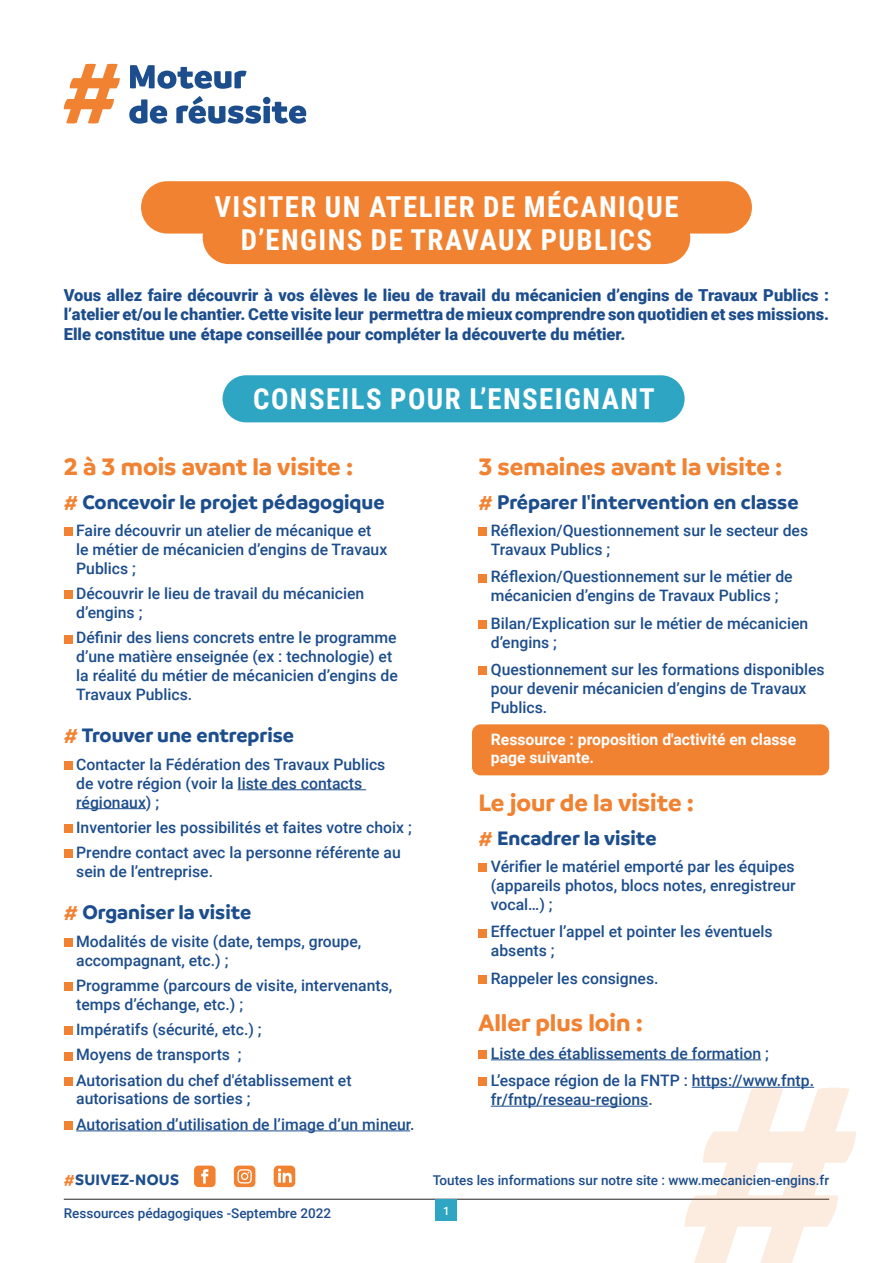
<style>
.page{position:relative;width:893px;height:1263px;background:#fff}
.page>*{position:absolute;margin:0;border:0;box-sizing:border-box;transform-origin:0 0}
.t1{font:700 28.8px/32.1px "Roboto Condensed";letter-spacing:.05em;color:#fff;text-align:center}
.t2{font:700 25.5px "Branding";color:#f18232}
.t3{font:700 21px "Branding";color:#1c4d8c}
.t4{font:900 16.5px/19.8px "Roboto";color:#1c4d8c;text-align:justify}
.t5{font:700 16.2px "Branding";letter-spacing:.015em;color:#1c4d8c}
.t6{font:500 15.75px/18.9px "Roboto";color:#1c4d8c}
.t7{font:700 15.75px/18.9px "Roboto";color:#fff}
.t8{font:500 13.5px "Roboto";color:#1c4d8c}
.t9{font:500 11.55px "Roboto";color:#fff}
.s1{color:#f18232}
</style>
<div class="page">
<svg style="left:130px;top:65px;width:116px;height:24px"></svg>
<svg style="left:64px;top:64px;width:56px;height:60px"></svg>
<svg style="left:129px;top:99px;width:38px;height:25px"></svg>
<svg style="left:176px;top:96px;width:130px;height:28px"></svg>
<hr style="left:64px;top:1199px;width:765px;height:1px;background:#231f20">
<svg style="left:685px;top:1087px;width:171px;height:176px"></svg>
<div style="left:436px;top:1199px;width:21px;height:22px;background:#2fa5c4"></div>
<svg style="left:194px;top:1165px;width:22px;height:22px"></svg>
<div style="left:234px;top:1165px;width:21px;height:22px;background:#f18232;border-radius:4px"></div>
<svg style="left:237px;top:1169px;width:15px;height:14px"></svg>
<svg style="left:274px;top:1165px;width:21px;height:22px"></svg>
<div style="left:223px;top:375px;width:462px;height:47px;background:#2fa5c4;border-radius:24px"></div>
<div style="left:203px;top:212px;width:487px;height:52px;background:#f18232;border-radius:26px"></div>
<div style="left:141px;top:181px;width:611px;height:53px;background:#f18232;border-radius:26px"></div>
<div style="left:472px;top:724px;width:357px;height:51px;background:#f18232;border-radius:9px"></div>
<hr style="left:238px;top:789px;width:128px;height:1px;background:#1c4d8c">
<hr style="left:76px;top:808px;width:70px;height:1px;background:#1c4d8c">
<hr style="left:76px;top:1130px;width:334px;height:1px;background:#1c4d8c">
<div style="left:64px;top:528px;width:8px;height:8px;background:#f18232"></div>
<div style="left:64px;top:591px;width:8px;height:8px;background:#f18232"></div>
<div style="left:64px;top:635px;width:8px;height:8px;background:#f18232"></div>
<div style="left:64px;top:761px;width:8px;height:9px;background:#f18232"></div>
<div style="left:64px;top:824px;width:8px;height:9px;background:#f18232"></div>
<div style="left:64px;top:849px;width:8px;height:9px;background:#f18232"></div>
<div style="left:64px;top:938px;width:8px;height:8px;background:#f18232"></div>
<div style="left:64px;top:982px;width:8px;height:9px;background:#f18232"></div>
<div style="left:64px;top:1026px;width:8px;height:9px;background:#f18232"></div>
<div style="left:64px;top:1052px;width:8px;height:8px;background:#f18232"></div>
<div style="left:64px;top:1077px;width:8px;height:8px;background:#f18232"></div>
<div style="left:64px;top:1121px;width:8px;height:9px;background:#f18232"></div>
<hr style="left:491px;top:1059px;width:270px;height:1px;background:#1c4d8c">
<hr style="left:692px;top:1087px;width:122px;height:1px;background:#1c4d8c">
<hr style="left:491px;top:1106px;width:157px;height:1px;background:#1c4d8c">
<div style="left:478px;top:528px;width:9px;height:8px;background:#f18232"></div>
<div style="left:478px;top:574px;width:9px;height:8px;background:#f18232"></div>
<div style="left:478px;top:620px;width:9px;height:9px;background:#f18232"></div>
<div style="left:478px;top:666px;width:9px;height:9px;background:#f18232"></div>
<div style="left:478px;top:864px;width:9px;height:8px;background:#f18232"></div>
<div style="left:478px;top:929px;width:9px;height:8px;background:#f18232"></div>
<div style="left:478px;top:975px;width:9px;height:9px;background:#f18232"></div>
<div style="left:478px;top:1050px;width:9px;height:9px;background:#f18232"></div>
<div style="left:478px;top:1077px;width:9px;height:9px;background:#f18232"></div>
<p class="t1" style="left:214px;top:190px;width:466px">VISITER UN ATELIER DE MÉCANIQUE<br>D’ENGINS DE TRAVAUX PUBLICS</p>
<p class="t4" style="left:64px;top:284px;width:767px">Vous allez faire découvrir à vos élèves le lieu de travail du mécanicien d’engins de Travaux Publics : l’atelier et/ou le chantier. Cette visite leur permettra de mieux comprendre son quotidien et ses missions.<br>Elle constitue une étape conseillée pour compléter la découverte du métier.</p>
<p class="t1" style="left:253px;top:381px;width:403px">CONSEILS POUR L’ENSEIGNANT</p>
<p class="t2" style="left:64px;top:452px;width:291px">2 à 3 mois avant la visite :</p>
<p class="t3" style="left:64px;top:490px;width:322px"><span class="s1">#</span> Concevoir le projet pédagogique</p>
<p class="t6" style="left:76px;top:520px;width:313px">Faire découvrir un atelier de mécanique et le métier de mécanicien d’engins de Travaux<br>Publics ;</p>
<p class="t6" style="left:76px;top:584px;width:290px">Découvrir le lieu de travail du mécanicien d’engins ;</p>
<p class="t6" style="left:76px;top:628px;width:323px">Définir des liens concrets entre le programme d’une matière enseignée (ex : technologie) et la réalité du métier de mécanicien d’engins de Travaux Publics.</p>
<p class="t3" style="left:64px;top:723px;width:232px"><span class="s1">#</span> Trouver une entreprise</p>
<p class="t6" style="left:76px;top:754px;width:311px">Contacter la Fédération des Travaux Publics de votre région (voir la liste des contacts régionaux) ;</p>
<p class="t6" style="left:76px;top:817px;width:337px">Inventorier les possibilités et faites votre choix ;</p>
<p class="t6" style="left:76px;top:842px;width:326px">Prendre contact avec la personne référente au sein de l’entreprise.</p>
<p class="t3" style="left:64px;top:900px;width:189px"><span class="s1">#</span> Organiser la visite</p>
<p class="t6" style="left:76px;top:931px;width:287px">Modalités de visite (date, temps, groupe, accompagnant, etc.) ;</p>
<p class="t6" style="left:76px;top:975px;width:318px">Programme (parcours de visite, intervenants, temps d’échange, etc.) ;</p>
<p class="t6" style="left:76px;top:1019px;width:187px">Impératifs (sécurité, etc.) ;</p>
<p class="t6" style="left:76px;top:1045px;width:167px">Moyens de transports ;</p>
<p class="t6" style="left:76px;top:1070px;width:277px">Autorisation du chef d'établissement et autorisations de sorties ;</p>
<p class="t6" style="left:76px;top:1114px;width:340px">Autorisation d’utilisation de l’image d’un mineur.</p>
<p class="t2" style="left:478px;top:452px;width:305px">3 semaines avant la visite :</p>
<p class="t3" style="left:478px;top:490px;width:322px"><span class="s1">#</span> Préparer l'intervention en classe</p>
<p class="t6" style="left:491px;top:520px;width:319px">Réflexion/Questionnement sur le secteur des<br>Travaux Publics ;</p>
<p class="t6" style="left:491px;top:567px;width:303px">Réflexion/Questionnement sur le métier de mécanicien d’engins de Travaux Publics ;</p>
<p class="t6" style="left:491px;top:613px;width:319px">Bilan/Explication sur le métier de mécanicien d’engins ;</p>
<p class="t6" style="left:491px;top:659px;width:335px">Questionnement sur les formations disponibles pour devenir mécanicien d’engins de Travaux<br>Publics.</p>
<p class="t7" style="left:491px;top:729px;width:307px">Ressource : proposition d'activité en classe page suivante.</p>
<p class="t2" style="left:478px;top:788px;width:217px">Le jour de la visite :</p>
<p class="t3" style="left:478px;top:826px;width:180px"><span class="s1">#</span> Encadrer la visite</p>
<p class="t6" style="left:491px;top:856px;width:306px;text-align:justify">Vérifier le matériel emporté par les équipes (appareils photos, blocs notes, enregistreur vocal…) ;</p>
<p class="t6" style="left:491px;top:922px;width:283px">Effectuer l’appel et pointer les éventuels absents ;</p>
<p class="t6" style="left:491px;top:968px;width:169px">Rappeler les consignes.</p>
<p class="t2" style="left:478px;top:1008px;width:166px">Aller plus loin :</p>
<p class="t6" style="left:491px;top:1043px;width:279px">Liste des établissements de formation ;</p>
<p class="t6" style="left:491px;top:1070px;width:325px">L’espace région de la FNTP : https://www.fntp. fr/fntp/reseau-regions.</p>
<p class="t5" style="left:64px;top:1170px;width:117px"><span class="s1">#</span>SUIVEZ-NOUS</p>
<p class="t8" style="left:433px;top:1171px;width:398px">Toutes les informations sur notre site : www.mecanicien-engins.fr</p>
<p class="t8" style="left:64px;top:1203px;width:269px">Ressources pédagogiques -Septembre 2022</p>
<p class="t9" style="left:443px;top:1203px;width:8px">1</p>
</div>
